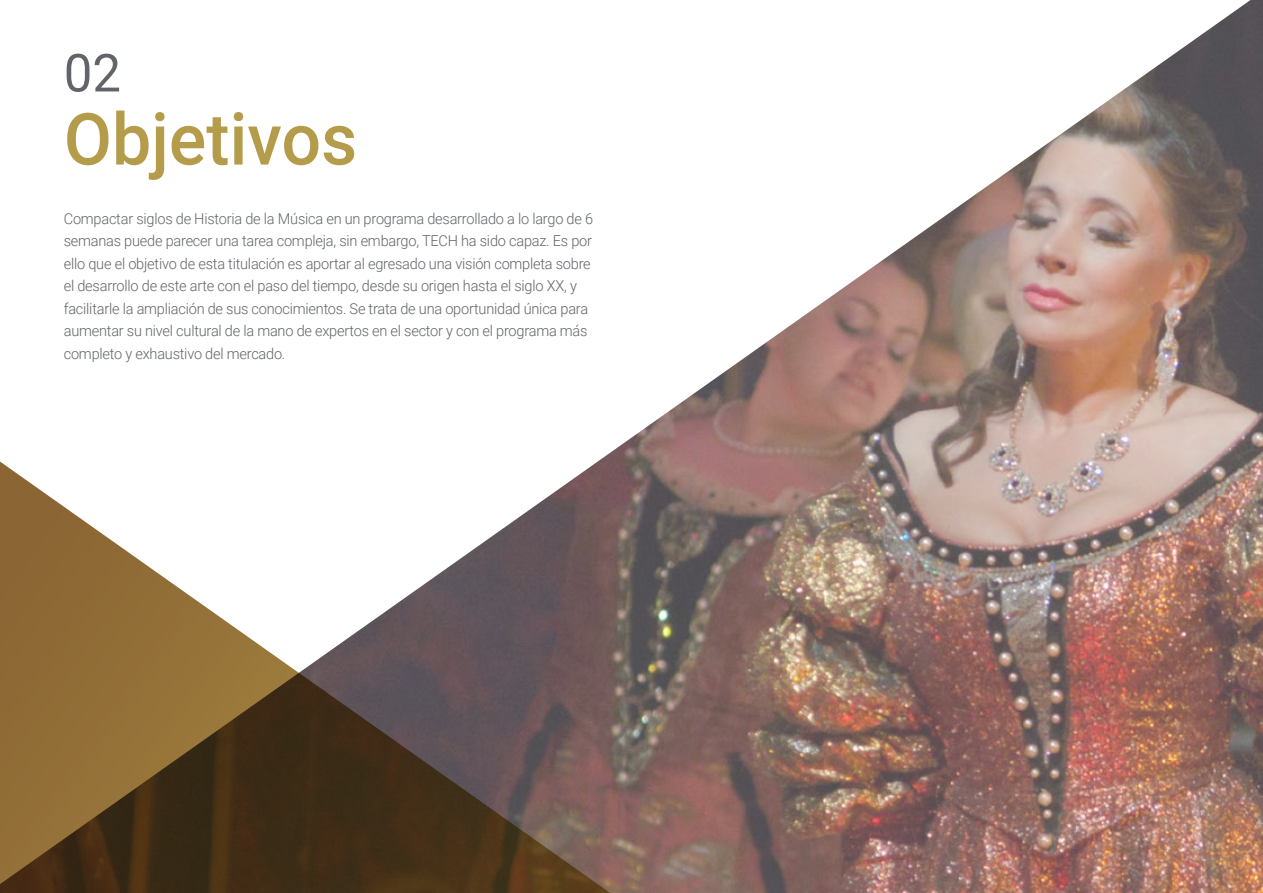
<style>
.page{position:relative;width:1263px;height:893px;background:#fff}
.page>*{position:absolute;margin:0;border:0;box-sizing:border-box;transform-origin:0 0}
.t1{font:500 72px "Roboto";color:#b49c4b}
.t2{font:52.5px "Roboto";color:#61646a}
.t3{font:300 15px/22.5px "Roboto";letter-spacing:-.015em;color:#61646a}
</style>
<div class="page">
<img style="left:620px;top:0;width:643px;height:893px">
<svg style="left:0;top:446px;width:640px;height:447px"></svg>
<h2 class="t2" style="left:64px;top:36px;width:59px">02</h2>
<h1 class="t1" style="left:64px;top:89px;width:295px">Objetivos</h1>
<p class="t3" style="left:64px;top:207px;width:531px">Compactar siglos de Historia de la Música en un programa desarrollado a lo largo de 6 semanas puede parecer una tarea compleja, sin embargo, TECH ha sido capaz. Es por ello que el objetivo de esta titulación es aportar al egresado una visión completa sobre el desarrollo de este arte con el paso del tiempo, desde su origen hasta el siglo XX, y facilitarle la ampliación de sus conocimientos. Se trata de una oportunidad única para aumentar su nivel cultural de la mano de expertos en el sector y con el programa más completo y exhaustivo del mercado.</p>
</div>
